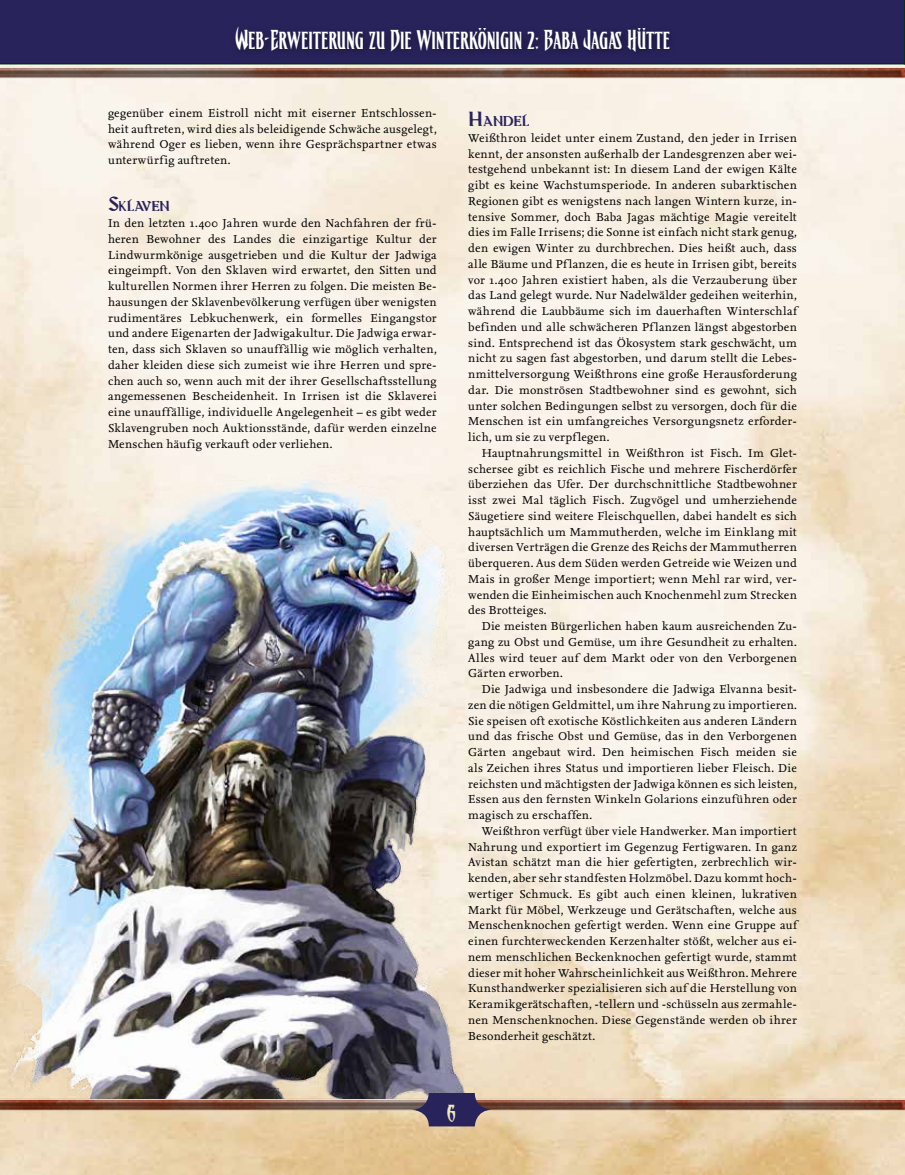
<style>
.page{position:relative;width:905px;height:1175px;background:#fff}
.page>*{position:absolute;margin:0;border:0;box-sizing:border-box;transform-origin:0 0}
.t1{font:24px "CC Treacherous Corners";color:#fff}
.t2{font:24px "CC Treacherous Curves";color:#f0e9bb}
.t3{font:16.8px "Aberration";letter-spacing:-.02em;color:#29235c}
.t4{font:12px/15.8px "Nexus Serif OT";letter-spacing:.02em;color:#000;text-align:justify}
.s1{font-family:"CC Treacherous Curves"}
.s2{font-size:24px}
</style>
<div class="page">
<img style="left:0;top:1072px;width:904px;height:40px">
<div style="left:0;top:0;width:904px;height:40px;background:#29235c"></div>
<img style="left:0;top:443px;width:506px;height:655px">
<img style="left:0;top:40px;width:904px;height:40px">
<div style="left:229px;top:22px;width:449px;height:39px;background:#000;opacity:.45"></div>
<svg style="left:411px;top:1093px;width:82px;height:33px;background:#62556f"></svg>
<h1 class="t1" style="left:235px;top:26px;width:436px"><span class="s1">W</span>eb-<span class="s1">E</span>rweiterung zu <span class="s1">D</span>ie Winterkönigin 2: <span class="s1">B</span>aba <span class="s1">J</span>agas <span class="s1">H</span>ütte</h1>
<p class="t4" style="left:108px;top:105px;width:330px">gegenüber einem Eistroll nicht mit eiserner Entschlossen&shy;heit auftreten, wird dies als beleidigende Schwäche ausgelegt, während Oger es lieben, wenn ihre Gesprächspartner etwas unterwürfig auftreten.</p>
<h2 class="t3" style="left:108px;top:195px;width:63px"><span class="s2">S</span>KLAVEN</h2>
<p class="t4" style="left:108px;top:215px;width:330px">In den letzten 1.400 Jahren wurde den Nachfahren der frü&shy;heren Bewohner des Landes die einzigartige Kultur der Lindwurmkönige ausgetrieben und die Kultur der Jadwiga eingeimpft. Von den Sklaven wird erwartet, den Sitten und kulturellen Normen ihrer Herren zu folgen. Die meisten Be&shy;hausungen der Sklavenbevölkerung verfügen über wenigsten rudimentäres Lebkuchenwerk, ein formelles Eingangstor und andere Eigenarten der Jadwigakultur. Die Jadwiga erwar&shy;ten, dass sich Sklaven so unauffällig wie möglich verhalten, daher kleiden diese sich zumeist wie ihre Herren und spre&shy;chen auch so, wenn auch mit der ihrer Gesellschaftsstellung angemessenen Bescheidenheit. In Irrisen ist die Sklaverei eine unauffällige, individuelle Angelegenheit – es gibt weder Sklavengruben noch Auktionsstände, dafür werden einzelne Menschen häufig verkauft oder verliehen.</p>
<h2 class="t3" style="left:468px;top:110px;width:63px"><span class="s2">H</span>ANDEL</h2>
<p class="t4" style="left:468px;top:130px;width:330px">Weißthron leidet unter einem Zustand, den jeder in Irrisen kennt, der ansonsten außerhalb der Landesgrenzen aber wei&shy;testgehend unbekannt ist: In diesem Land der ewigen Kälte gibt es keine Wachstumsperiode. In anderen subarktischen Regionen gibt es wenigstens nach langen Wintern kurze, in&shy;tensive Sommer, doch Baba Jagas mächtige Magie vereitelt dies im Falle Irrisens; die Sonne ist einfach nicht stark genug, den ewigen Winter zu durchbrechen. Dies heißt auch, dass alle Bäume und Pf lanzen, die es heute in Irrisen gibt, bereits vor 1.400 Jahren existiert haben, als die Verzauberung über das Land gelegt wurde. Nur Nadelwälder gedeihen weiterhin, während die Laubbäume sich im dauerhaften Winterschlaf befinden und alle schwächeren Pf lanzen längst abgestorben sind. Entsprechend ist das Ökosystem stark geschwächt, um nicht zu sagen fast abgestorben, und darum stellt die Lebes&shy;nmittelversorgung Weißthrons eine große Herausforderung dar. Die monströsen Stadtbewohner sind es gewohnt, sich unter solchen Bedingungen selbst zu versorgen, doch für die Menschen ist ein umfangreiches Versorgungsnetz erforder&shy;lich, um sie zu verpf legen.</p>
<p class="t4" style="left:468px;top:445px;width:330px;text-indent:14px">Hauptnahrungsmittel in Weißthron ist Fisch. Im Glet&shy;schersee gibt es reichlich Fische und mehrere Fischerdörfer überziehen das Ufer. Der durchschnittliche Stadtbewohner isst zwei Mal täglich Fisch. Zugvögel und umherziehende Säugetiere sind weitere Fleischquellen, dabei handelt es sich hauptsächlich um Mammutherden, welche im Einklang mit diversen Verträgen die Grenze des Reichs der Mammutherren überqueren. Aus dem Süden werden Getreide wie Weizen und Mais in großer Menge importiert; wenn Mehl rar wird, ver&shy;wenden die Einheimischen auch Knochenmehl zum Strecken des Brotteiges.</p>
<p class="t4" style="left:468px;top:618px;width:330px;text-indent:14px">Die meisten Bürgerlichen haben kaum ausreichenden Zu&shy;gang zu Obst und Gemüse, um ihre Gesundheit zu erhalten.<br>Alles wird teuer auf dem Markt oder von den Verborgenen Gärten erworben.</p>
<p class="t4" style="left:468px;top:681px;width:330px;text-indent:14px">Die Jadwiga und insbesondere die Jadwiga Elvanna besit&shy;zen die nötigen Geldmittel, um ihre Nahrung zu importieren.<br>Sie speisen oft exotische Köstlichkeiten aus anderen Ländern und das frische Obst und Gemüse, das in den Verborgenen Gärten angebaut wird. Den heimischen Fisch meiden sie als Zeichen ihres Status und importieren lieber Fleisch. Die reichsten und mächtigsten der Jadwiga können es sich leisten, Essen aus den fernsten Winkeln Golarions einzuführen oder magisch zu erschaffen.</p>
<p class="t4" style="left:468px;top:823px;width:330px;text-indent:14px">Weißthron verfügt über viele Handwerker. Man importiert Nahrung und exportiert im Gegenzug Fertigwaren. In ganz Avistan schätzt man die hier gefertigten, zerbrechlich wir&shy;kenden, aber sehr standfesten Holzmöbel. Dazu kommt hoch&shy;wertiger Schmuck. Es gibt auch einen kleinen, lukrativen Markt für Möbel, Werkzeuge und Gerätschaften, welche aus Menschenknochen gefertigt werden. Wenn eine Gruppe auf einen furchterweckenden Kerzenhalter stößt, welcher aus ei&shy;nem menschlichen Beckenknochen gefertigt wurde, stammt dieser mit hoher Wahrscheinlichkeit aus Weißthron. Mehrere Kunsthandwerker spezialisieren sich auf die Herstellung von Keramikgerätschaften, -tellern und -schüsseln aus zermahle&shy;nen Menschenknochen. Diese Gegenstände werden ob ihrer Besonderheit geschätzt.</p>
<h1 class="t2" style="left:447px;top:1098px;width:10px">6</h1>
</div>
